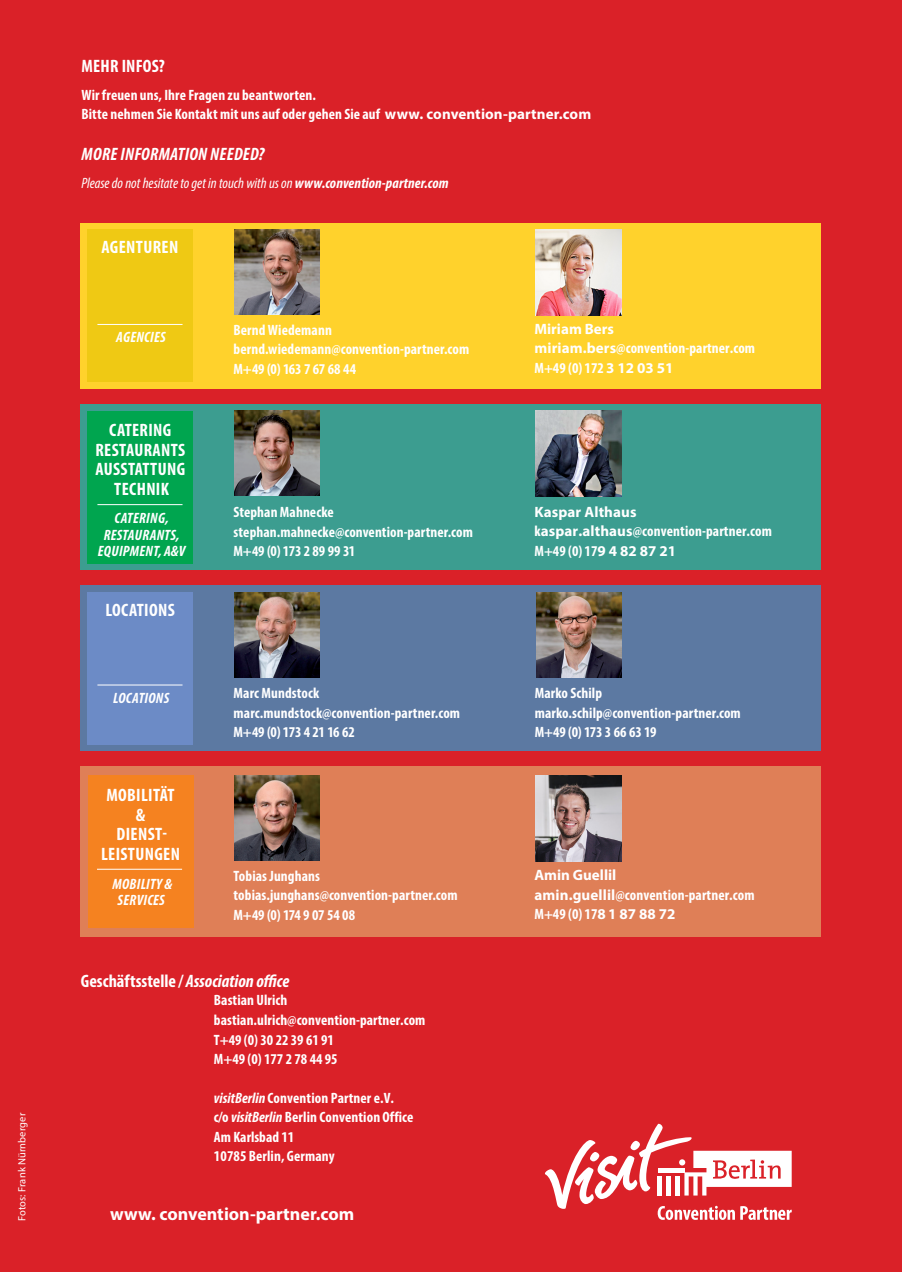
<style>
.page{position:relative;width:902px;height:1272px;background:#fff}
.page>*{position:absolute;margin:0;border:0;box-sizing:border-box;transform-origin:0 0}
.t1{font:700 condensed 18px/19.5px "Myriad Pro";letter-spacing:.02em;color:#fff;text-align:center}
.t2{font:italic 700 condensed 18px "Myriad Pro";letter-spacing:-.005em;color:#fff}
.t3{font:700 18px "Myriad Pro";color:#fff}
.t4{font:italic 700 condensed 18px "Myriad Pro";letter-spacing:.015em;color:#fff}
.t5{font:700 condensed 15px/19.5px "Myriad Pro";letter-spacing:.005em;color:#fff}
.t6{font:italic 700 condensed 15px/16.5px "Myriad Pro";letter-spacing:.02em;color:#fff;text-align:center}
.t7{font:700 15px/19.5px "Myriad Pro";letter-spacing:.01em;color:#fff}
.t8{font:italic condensed 15px "Myriad Pro";color:#fff}
.t9{font:10.5px "Myriad Pro";letter-spacing:.01em;color:#fff}
.s1{font-stretch:normal}
.s2{font-weight:700}
.s3{font-stretch:condensed}
.s4{font-style:normal}
.s5{font-style:italic}
</style>
<div class="page">
<div style="left:0;top:0;width:901px;height:1271px;background:#da2128"></div>
<svg style="left:545px;top:1123px;width:246px;height:96px"></svg>
<div style="left:81px;top:223px;width:740px;height:166px;background:#ffd22c"></div>
<img style="left:235px;top:229px;width:85px;height:86px">
<img style="left:535px;top:229px;width:86px;height:86px">
<div style="left:87px;top:229px;width:106px;height:153px;background:#efc914"></div>
<hr style="left:97px;top:324px;width:85px;height:1px;background:#fff">
<div style="left:81px;top:404px;width:740px;height:166px;background:#3c9d90"></div>
<img style="left:235px;top:411px;width:85px;height:85px">
<img style="left:535px;top:410px;width:86px;height:86px">
<div style="left:88px;top:411px;width:105px;height:152px;background:#00a54f"></div>
<hr style="left:97px;top:504px;width:85px;height:1px;background:#fff">
<div style="left:81px;top:766px;width:740px;height:170px;background:#df7f57"></div>
<img style="left:535px;top:775px;width:86px;height:86px">
<img style="left:235px;top:775px;width:85px;height:85px">
<div style="left:88px;top:775px;width:105px;height:153px;background:#f58220"></div>
<hr style="left:97px;top:868px;width:85px;height:1px;background:#fff">
<div style="left:81px;top:585px;width:740px;height:166px;background:#5c79a2"></div>
<img style="left:235px;top:592px;width:85px;height:85px">
<img style="left:536px;top:592px;width:85px;height:85px">
<div style="left:87px;top:592px;width:106px;height:153px;background:#6c8bc6"></div>
<hr style="left:97px;top:684px;width:85px;height:1px;background:#fff">
<p class="t9" style="left:15px;top:1221px;width:110px;rotate:-90deg">Fotos: Frank Nürnberger</p>
<p class="t1" style="left:82px;top:56px;width:85px">Mehr Infos?</p>
<p class="t5" style="left:81px;top:85px;width:511px">Wir freuen uns, Ihre Fragen zu beantworten.<br>Bitte nehmen Sie Kontakt mit uns auf oder gehen Sie auf <span class="s1">www. convention-partner.com</span></p>
<p class="t4" style="left:82px;top:143px;width:184px">MOREINFORMA TION NEEDED?</p>
<p class="t8" style="left:81px;top:174px;width:369px">Please do not hesitate to get in touch with us on <span class="s2">WWW.CONVENTION-PARTNER.COM</span></p>
<p class="t1" style="left:102px;top:237px;width:78px">Agenturen</p>
<p class="t6" style="left:116px;top:329px;width:35px">AGENCIES</p>
<p class="t1" style="left:95px;top:420px;width:91px">Catering<br>Restau rantS<br>Ausstattung<br>Technik</p>
<p class="t6" style="left:114px;top:509px;width:56px">CATERING,</p>
<p class="t6" style="left:104px;top:526px;width:77px">RESTAURANTS,</p>
<p class="t6" style="left:98px;top:542px;width:29px">EQUIPME</p>
<p class="t6" style="left:146px;top:542px;width:41px">NT, A&amp;V</p>
<p class="t1" style="left:105px;top:599px;width:71px">LocationS</p>
<p class="t5" style="left:233px;top:320px;width:237px">Bernd Wiedemann bernd.wiedemann@convention-partner.com<br>M+49 (0) 163 7 67 68 44</p>
<p class="t5" style="left:534px;top:319px;width:222px"><span class="s1">Miriam Bers miriam.bers</span>@convention-partner.com<br>M+49 (0) 172 <span class="s1">3 12 03 51</span></p>
<p class="t5" style="left:233px;top:502px;width:241px">Stephan Mahnecke stephan.mahnecke@convention-partner.com<br>M+49 (0) 173 2 89 99 31</p>
<p class="t7" style="left:534px;top:501px;width:239px">Kaspar Althaus <span class="s3">k</span>aspar.althaus<span class="s3">@convention-partner.com<br>M+49 (0) 17</span>9 4 82 87 21</p>
<p class="t6" style="left:113px;top:689px;width:58px">LOCA TIONS</p>
<p class="t5" style="left:233px;top:683px;width:228px">Marc Mundstock marc.mundstock@convention-partner.com<br>M+49 (0) 173 4 21 16 62</p>
<p class="t5" style="left:534px;top:683px;width:208px">Marko Schilp marko.schilp@convention-partner.com<br>M+49 (0) 173 3 66 63 19</p>
<p class="t1" style="left:101px;top:785px;width:80px">Mobilität &amp;<br>Dienst&shy;leis-tungen</p>
<p class="t6" style="left:112px;top:875px;width:61px">MOBILITY &amp;<br>SERVICES</p>
<p class="t5" style="left:233px;top:865px;width:225px">Tobias Junghans tobias.junghans@convention-partner.com<br>M+49 (0) 174 9 07 54 08</p>
<p class="t5" style="left:534px;top:865px;width:222px"><span class="s1">Amin Guellil amin.guellil</span>@convention-partner.com<br>M+49 (0) 17<span class="s1">8 1 87 88 72</span></p>
<p class="t2" style="left:81px;top:969px;width:210px"><span class="s4">Geschäftsstelle /</span> ASSOCIATION OFFICE</p>
<p class="t5" style="left:214px;top:990px;width:213px">Bastian Ulrich bastian.ulrich@convention-partner.com t+49 (0) 30 22 39 61 91<br>M+49 (0) 177 2 78 44 95</p>
<p class="t5" style="left:214px;top:1087px;width:201px"><span class="s5">VISITBERLIN</span> Convention Partner e.V.<br>c/o <span class="s5">VISITBERLIN</span> berlin Convention Office<br>Am Karlsbad 11<br>10785 berlin, Germany</p>
<p class="t3" style="left:110px;top:1201px;width:246px">www. convention-partner.com</p>
</div>
